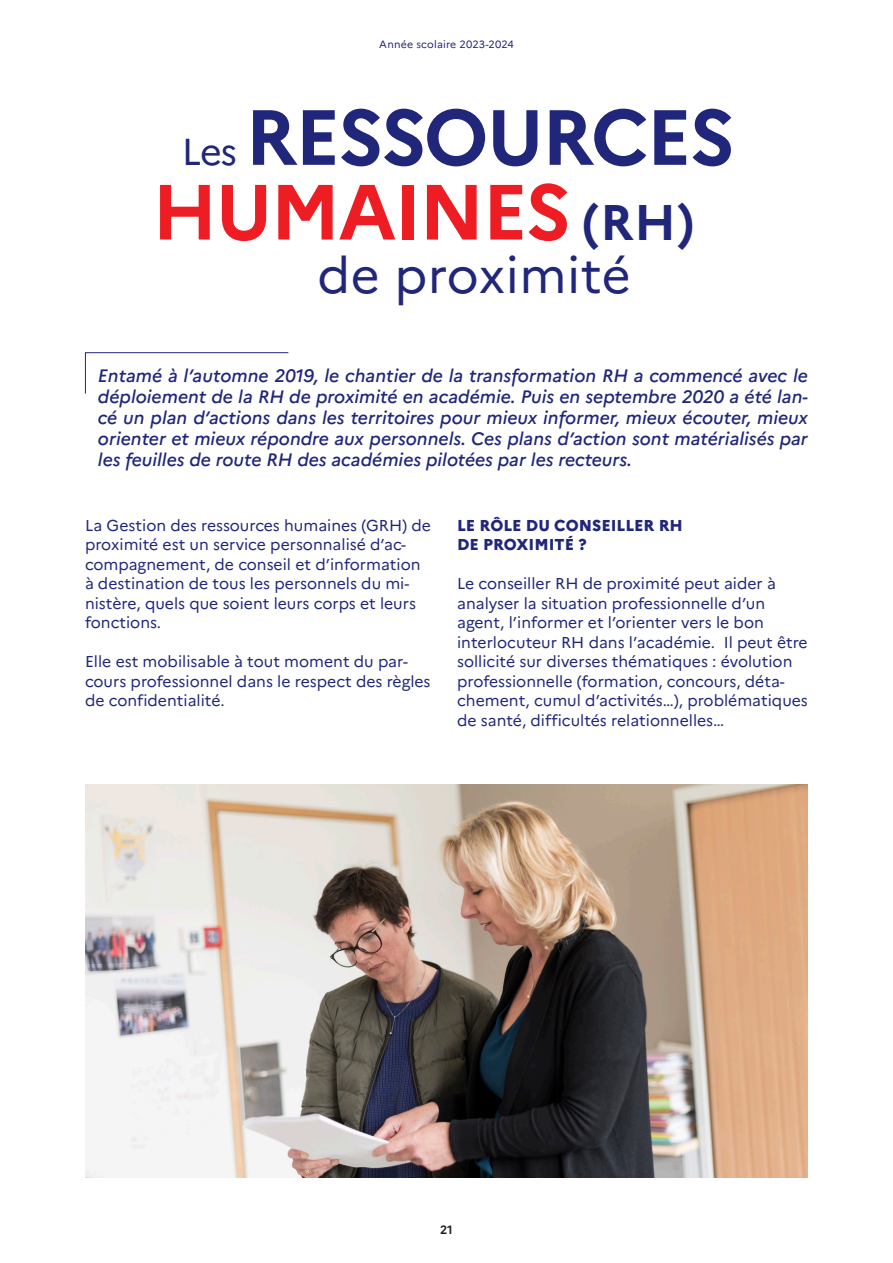
<style>
.page{position:relative;width:893px;height:1263px;background:#fff}
.page>*{position:absolute;margin:0;border:0;box-sizing:border-box;transform-origin:0 0}
.Titres_Fiche_Capital{font:700 78px "Marianne";letter-spacing:-.03em;color:#20277b}
.Titres_Fiche_Capital-2{font:700 78px "Marianne";letter-spacing:-.03em;color:#ee1d23}
.t1{font:49.95px "Marianne";letter-spacing:.01em;color:#20277b}
.t2{font:700 49.95px "Marianne";color:#20277b}
.Chapô{font:italic 500 18px/21px "Marianne";color:#20277b;text-align:justify}
.Texte_courant{font:15.75px/19.5px "Marianne";color:#20277b}
.Sous-titre{font:800 15.75px/19.5px "Marianne";color:#20277b}
.t3{font:700 12px "Marianne";color:#231f20}
.t4{font:10.5px "Marianne";letter-spacing:.02em;color:#20277b}
.s1{font-weight:400;font-size:37.5px}
</style>
<div class="page">
<svg style="left:85px;top:352px;width:204px;height:42px"></svg>
<img style="left:85px;top:784px;width:723px;height:394px">
<p class="t4" style="left:379px;top:38px;width:136px">Année scolaire 2023-2024</p>
<p class="Titres_Fiche_Capital" style="left:182px;top:89px;width:555px"><span class="s1">Les</span> RESSOURCES</p>
<p class="t2" style="left:581px;top:191px;width:115px">(RH)</p>
<p class="t1" style="left:317px;top:244px;width:315px">de proximité</p>
<p class="Titres_Fiche_Capital-2" style="left:152px;top:164px;width:421px">HUMAINES</p>
<p class="Chapô" style="left:98px;top:365px;width:712px">Entamé à l’automne 2019, le chantier de la transformation RH a commencé avec le déploiement de la RH de proximité en académie. Puis en septembre 2020 a été lan&shy;cé un plan d’actions dans les territoires pour mieux informer, mieux écouter, mieux orienter et mieux répondre aux personnels. Ces plans d’action sont matérialisés par les feuilles de route RH des académies pilotées par les recteurs.</p>
<p class="Texte_courant" style="left:85px;top:515px;width:347px">La Gestion des ressources humaines (GRH) de proximité est un service personnalisé d’ac&shy;compagnement, de conseil et d’information à destination de tous les personnels du mi&shy;nistère, quels que soient leurs corps et leurs fonctions.</p>
<p class="Texte_courant" style="left:85px;top:652px;width:347px">Elle est mobilisable à tout moment du par&shy;cours professionnel dans le respect des règles de confidentialité.</p>
<p class="Sous-titre" style="left:457px;top:515px;width:227px">LE RÔLE DU CONSEILLER RH<br>DE PROXIMITÉ ?</p>
<p class="Texte_courant" style="left:457px;top:574px;width:352px">Le conseiller RH de proximité peut aider à analyser la situation professionnelle d’un agent, l’informer et l’orienter vers le bon interlocuteur RH dans l’académie. Il peut être sollicité sur diverses thématiques : évolution professionnelle (formation, concours, déta&shy;chement, cumul d’activités…), problématiques de santé, difficultés relationnelles…</p>
<p class="t3" style="left:440px;top:1223px;width:14px">21</p>
</div>
